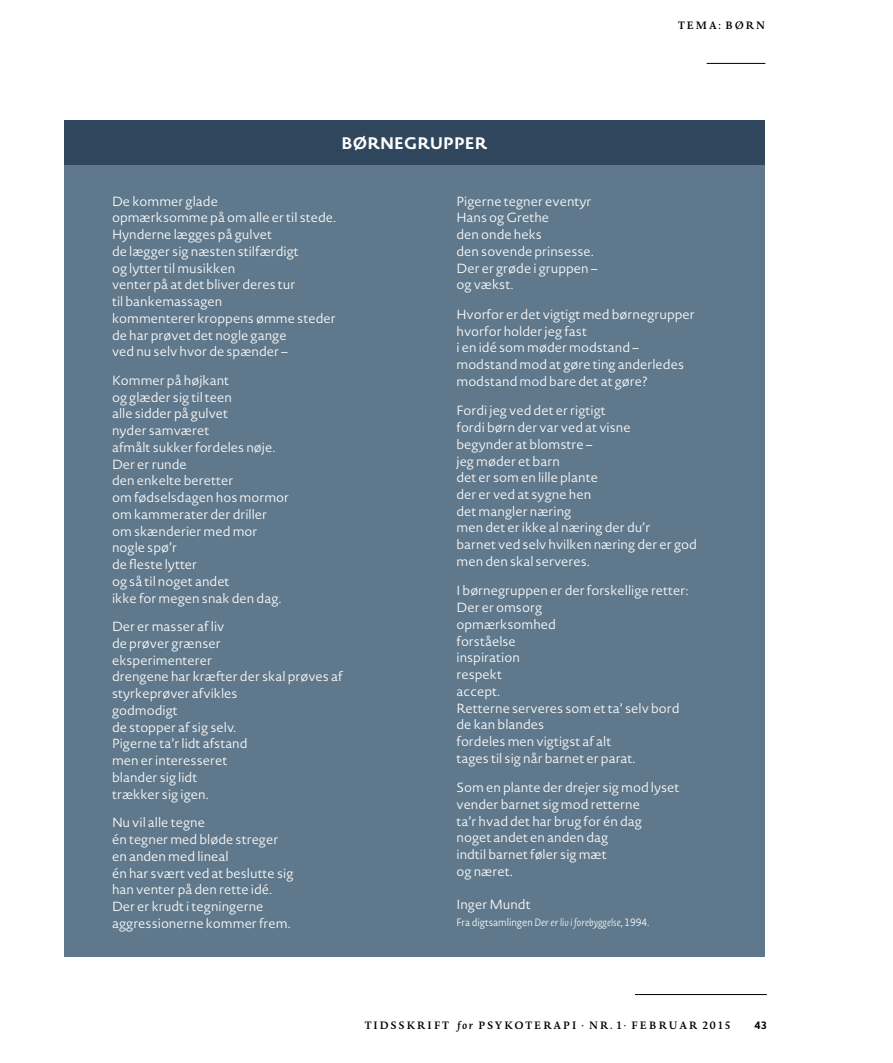
<style>
.page{position:relative;width:893px;height:1063px;background:#fff}
.page>*{position:absolute;margin:0;border:0;box-sizing:border-box;transform-origin:0 0}
.t1{font:700 16.5px "Novel Sans Pro";color:#fff}
.t2{font:300 13.05px/16.8px "Novel Sans Pro";color:#fff}
.t3{font:600 10.5px "Novel Pro";letter-spacing:.15em;color:#000}
.t4{font:300 10.5px "Novel Sans Pro";color:#fff;scale:.94 1}
.t5{font:700 10.5px "Novel Sans Pro";color:#000}
.s1{font-style:italic}
</style>
<div class="page">
<hr style="left:707px;top:63px;width:58px;height:1px;background:#000">
<hr style="left:635px;top:994px;width:132px;height:1px;background:#000">
<div style="left:65px;top:120px;width:700px;height:45px;background:#2f465d"></div>
<div style="left:65px;top:165px;width:700px;height:792px;background:#5f788b"></div>
<p class="t1" style="left:342px;top:131px;width:25px">BØRNEGRUPPER</p>
<p class="t3" style="left:678px;top:18px;width:89px">TEMA: BØRN</p>
<p class="t2" style="left:112px;top:192px;width:226px">De kommer glade<br>opmærksomme på om alle er til stede.<br>Hynderne lægges på gulvet<br>de lægger sig næsten stilfærdigt<br>og lytter til musikken<br>venter på at det bliver deres tur<br>til bankemassagen<br>kommenterer kroppens ømme steder de har prøvet det nogle gange<br>ved nu selv hvor de spænder –</p>
<p class="t2" style="left:112px;top:372px;width:179px">Kommer på højkant<br>og glæder sig til teen<br>alle sidder på gulvet<br>nyder samværet<br>afmålt sukker fordeles nøje.<br>Der er runde<br>den enkelte beretter<br>om fødselsdagen hos mormor om kammerater der driller om skænderier med mor nogle spø’r<br>de fleste lytter<br>og så til noget andet<br>ikke for megen snak den dag.</p>
<p class="t2" style="left:112px;top:618px;width:232px">Der er masser af liv<br>de prøver grænser<br>eksperimenterer<br>drengene har kræfter der skal prøves af styrkeprøver afvikles<br>godmodigt<br>de stopper af sig selv.<br>Pigerne ta’r lidt afstand<br>men er interesseret<br>blander sig lidt<br>trækker sig igen.</p>
<p class="t2" style="left:112px;top:814px;width:183px">Nu vil alle tegne<br>én tegner med bløde streger en anden med lineal<br>én har svært ved at beslutte sig han venter på den rette idé.<br>Der er krudt i tegningerne aggressionerne kommer frem.</p>
<p class="t2" style="left:456px;top:193px;width:143px">Pigerne tegner eventyr<br>Hans og Grethe<br>den onde heks<br>den sovende prinsesse.<br>Der er grøde i gruppen – og vækst.</p>
<p class="t2" style="left:456px;top:306px;width:240px">Hvorfor er det vigtigt med børnegrupper hvorfor holder jeg fast<br>i en idé som møder modstand – modstand mod at gøre ting anderledes modstand mod bare det at gøre?</p>
<p class="t2" style="left:456px;top:402px;width:242px">Fordi jeg ved det er rigtigt<br>fordi børn der var ved at visne<br>begynder at blomstre –<br>jeg møder et barn<br>det er som en lille plante<br>der er ved at sygne hen<br>det mangler næring<br>men det er ikke al næring der du’r<br>barnet ved selv hvilken næring der er god men den skal serveres.</p>
<p class="t2" style="left:456px;top:582px;width:234px">I børnegruppen er der forskellige retter:<br>Der er omsorg<br>opmærksomhed<br>forståelse<br>inspiration<br>respekt<br>accept.<br>Retterne serveres som et ta’ selv bord de kan blandes<br>fordeles men vigtigst af alt<br>tages til sig når barnet er parat.</p>
<p class="t2" style="left:456px;top:779px;width:225px">Som en plante der drejer sig mod lyset vender barnet sig mod retterne<br>ta’r hvad det har brug for én dag noget andet en anden dag<br>indtil barnet føler sig mæt<br>og næret.</p>
<p class="t2" style="left:456px;top:896px;width:76px">Inger Mundt</p>
<p class="t4" style="left:456px;top:915px;width:207px">Fra digtsamlingen <span class="s1">Der er liv i forebyggelse</span>, 1994.</p>
<p class="t3" style="left:365px;top:1017px;width:367px">TIDSSKRIFT <span class="s1">for</span> PSYKOTERAPI · NR. 1 · FEBRUAR 2015</p>
<p class="t5" style="left:755px;top:1018px;width:14px">43</p>
</div>
